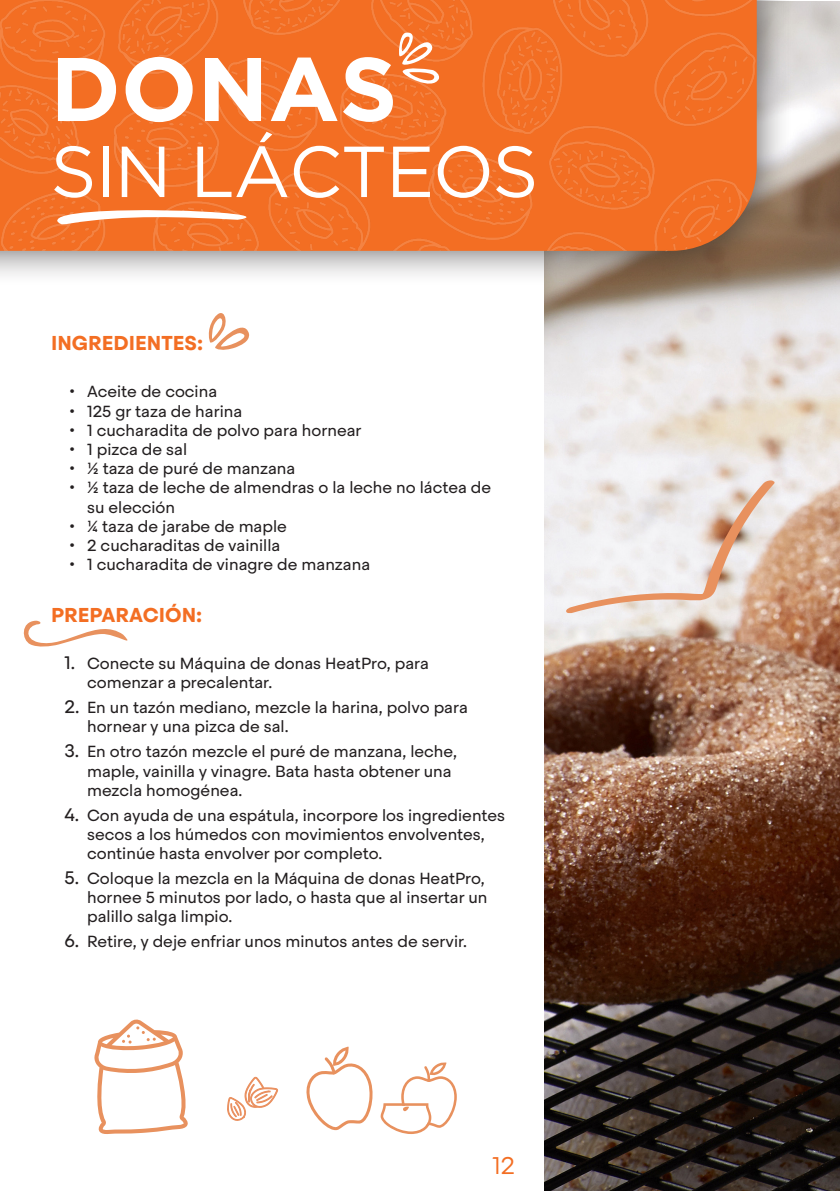
<style>
.page{position:relative;width:840px;height:1191px;background:#fff}
.page>*{position:absolute;margin:0;border:0;box-sizing:border-box;transform-origin:0 0}
.titulo{font:700 90px "Gotham";color:#fff}
.titulo-2{font:72px "Gotham";letter-spacing:-.02em;color:#fff}
.t1{font:300 24px "Steradian";color:#f36e23}
.Ingredientes{font:700 20px "Steradian";color:#f36e23}
.t2{font:16px/19.2px "Steradian";color:#231f20}
.s1{font-size:18px}
</style>
<div class="page">
<img style="left:544px;top:1px;width:295px;height:1190px">
<div style="left:0;top:0;width:792px;height:287px;background:#231f20;opacity:.6"></div>
<img style="left:0;top:0;width:757px;height:253px">
<svg style="left:397px;top:30px;width:43px;height:61px"></svg>
<svg style="left:51px;top:202px;width:244px;height:24px"></svg>
<svg style="left:23px;top:620px;width:105px;height:27px"></svg>
<svg style="left:94px;top:1019px;width:94px;height:115px"></svg>
<svg style="left:208px;top:313px;width:42px;height:37px"></svg>
<svg style="left:565px;top:480px;width:210px;height:134px"></svg>
<svg style="left:227px;top:1076px;width:51px;height:45px"></svg>
<svg style="left:234px;top:1106px;width:5px;height:9px"></svg>
<div style="left:233px;top:1105px;width:6px;height:10px;border:1px solid #ea9161"></div>
<svg style="left:306px;top:1046px;width:150px;height:88px"></svg>
<p class="titulo" style="left:50px;top:37px;width:348px">DONAS</p>
<p class="titulo-2" style="left:50px;top:132px;width:489px">SIN LÁCTEOS</p>
<p class="Ingredientes" style="left:51px;top:330px;width:153px">INGREDIENTES:</p>
<p class="t2" style="left:69px;top:382px;width:149px">• Aceite de cocina</p>
<p class="t2" style="left:69px;top:401px;width:175px">• 125 gr taza de harina</p>
<p class="t2" style="left:69px;top:420px;width:294px">• 1 cucharadita de polvo para hornear</p>
<p class="t2" style="left:69px;top:440px;width:119px">• 1 pizca de sal</p>
<p class="t2" style="left:69px;top:459px;width:228px">• ½ taza de puré de manzana</p>
<p class="t2" style="left:87px;top:478px;width:405px;text-indent:-18px">• ½ taza de leche de almendras o la leche no láctea de su elección</p>
<p class="t2" style="left:69px;top:516px;width:219px">• ¼ taza de jarabe de maple</p>
<p class="t2" style="left:69px;top:536px;width:213px">• 2 cucharaditas de vainilla</p>
<p class="t2" style="left:69px;top:555px;width:302px">• 1 cucharadita de vinagre de manzana</p>
<p class="Ingredientes" style="left:51px;top:602px;width:153px">PREPARACIÓN:</p>
<p class="t2" style="left:87px;top:654px;width:343px;text-indent:-23px"><span class="s1">1.</span> Conecte su Máquina de donas HeatPro, para comenzar a precalentar.</p>
<p class="t2" style="left:87px;top:698px;width:382px;text-indent:-23px"><span class="s1">2.</span> En un tazón mediano, mezcle la harina, polvo para hornear y una pizca de sal.</p>
<p class="t2" style="left:87px;top:742px;width:371px;text-indent:-23px"><span class="s1">3.</span> En otro tazón mezcle el puré de manzana, leche, maple, vainilla y vinagre. Bata hasta obtener una mezcla homogénea.</p>
<p class="t2" style="left:87px;top:805px;width:419px;text-indent:-23px"><span class="s1">4.</span> Con ayuda de una espátula, incorpore los ingredientes secos a los húmedos con movimientos envolventes, continúe hasta envolver por completo.</p>
<p class="t2" style="left:87px;top:868px;width:401px;text-indent:-23px"><span class="s1">5.</span> Coloque la mezcla en la Máquina de donas HeatPro, hornee 5 minutos por lado, o hasta que al insertar un palillo salga limpio.</p>
<p class="t2" style="left:64px;top:932px;width:404px"><span class="s1">6.</span> Retire, y deje enfriar unos minutos antes de servir.</p>
<h3 class="t1" style="left:492px;top:1151px;width:24px">12</h3>
</div>
